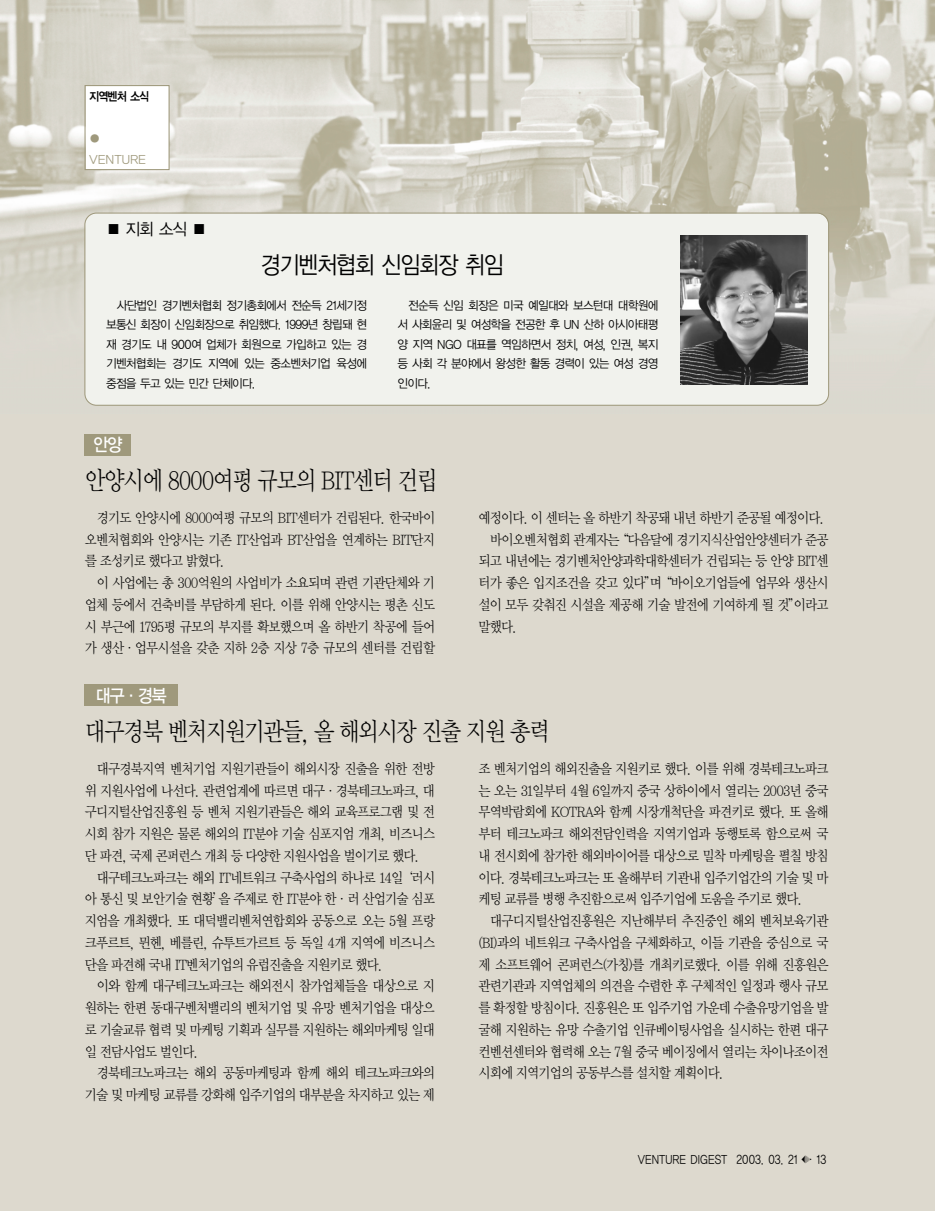
<style>
.page{position:relative;width:935px;height:1211px;background:#fff}
.page>*{position:absolute;margin:0;border:0;box-sizing:border-box;transform-origin:0 0}
.t1{font:25.5px "Y Mj O12";letter-spacing:-.115em;color:#000;scale:.85 1}
.t2{font:24px "YGO12";letter-spacing:-.13em;color:#000;scale:.9 1}
.t3{font:18px "YGO13";color:#fff;scale:.9 1}
.t4{font:16.5px "YGO12";color:#000;scale:.95 1}
.t5{font:14.25px/21.8px "Y Mj O12";letter-spacing:-.115em;color:#000;text-align:justify;scale:.9 1}
.t6{font:12px/19.5px "YGO12";letter-spacing:-.13em;color:#000;text-align:justify;scale:.95 1}
.t7{font:12px "YGO12";letter-spacing:-.06em;color:#000;scale:.85 1}
.t8{font:12px/21px "YGO12";letter-spacing:-.055em;color:#9f997c}
.t9{font:12px "YGO14";letter-spacing:-.14em;color:#000;scale:.9 1}
.t10{font:12px "YGO12";letter-spacing:-.13em;color:#000;scale:.85 1}
</style>
<div class="page">
<div style="left:0;top:0;width:934px;height:1210px;background:#ddd9ce"></div>
<img style="left:0;top:0;width:934px;height:406px">
<div style="left:84px;top:685px;width:94px;height:21px;background:#9f997c"></div>
<div style="left:84px;top:434px;width:47px;height:21px;background:#9f997c"></div>
<div style="left:86px;top:86px;width:82px;height:83px;background:#fff"></div>
<div style="left:84px;top:85px;width:86px;height:85px;border:1px solid #9f997c"></div>
<div style="left:85px;top:213px;width:743px;height:192px;background:#f1f2ed;border-radius:11px"></div>
<div style="left:84px;top:213px;width:745px;height:192px;border:1px solid #9f997c;border-radius:12px"></div>
<img style="left:680px;top:235px;width:127px;height:149px">
<p class="t9" style="left:89px;top:91px;width:69px">지역벤처 소식</p>
<p class="t8" style="left:89px;top:128px;width:59px">●<br>VENTURE</p>
<p class="t4" style="left:106px;top:222px;width:108px">■지회소식■</p>
<h2 class="t2" style="left:260px;top:254px;width:273px">경기벤처협회 신임회장 취임</h2>
<p class="t6" style="left:106px;top:296px;width:277px;text-indent:11px">사단법인 경기벤처협회 정기총회에서 전순득 21세기정 보통신 회장이 신임회장으로 취임했다. 1999년 창립돼 현 재 경기도 내 900여 업체가 회원으로 가입하고 있는 경 기벤처협회는 경기도 지역에 있는 중소벤처기업 육성에 중점을 두고 있는 민간 단체이다.</p>
<p class="t6" style="left:397px;top:296px;width:277px;text-indent:11px">전순득 신임 회장은 미국 예일대와 보스턴대 대학원에 서 사회윤리 및 여성학을 전공한 후 UN 산하 아시아태평 양 지역 NGO 대표를 역임하면서 정치, 여성, 인권, 복지 등 사회 각 분야에서 왕성한 활동 경력이 있는 여성 경영 인이다.</p>
<p class="t3" style="left:93px;top:436px;width:35px">안양</p>
<h1 class="t1" style="left:84px;top:469px;width:417px">안양시에 8000여평 규모의 BIT센터 건립</h1>
<p class="t5" style="left:84px;top:507px;width:391px;text-indent:12px">경기도 안양시에 8000여평 규모의 BIT센터가 건립된다. 한국바이 오벤처협회와 안양시는 기존 IT산업과 BT산업을 연계하는 BIT단지 를 조성키로 했다고 밝혔다.</p>
<p class="t5" style="left:84px;top:573px;width:391px;text-indent:12px">이 사업에는 총 300억원의 사업비가 소요되며 관련 기관단체와 기 업체 등에서 건축비를 부담하게 된다. 이를 위해 안양시는 평촌 신도 시 부근에 1795평 규모의 부지를 확보했으며 올 하반기 착공에 들어 가 생산∙업무시설을 갖춘 지하 2층 지상 7층 규모의 센터를 건립할</p>
<p class="t3" style="left:95px;top:687px;width:82px">대구∙경북</p>
<p class="t5" style="left:478px;top:507px;width:386px">예정이다. 이 센터는 올 하반기 착공돼 내년 하반기 준공될 예정이다.</p>
<p class="t5" style="left:490px;top:529px;width:378px">바이오벤처협회 관계자는“다음달에 경기지식산업안양센터가 준공</p>
<p class="t5" style="left:478px;top:551px;width:391px">되고 내년에는 경기벤처안양과학대학센터가 건립되는 등 안양 BIT센</p>
<p class="t5" style="left:478px;top:573px;width:391px">터가 좋은 입지조건을 갖고 있다”며“바이오기업들에 업무와 생산시</p>
<p class="t5" style="left:478px;top:594px;width:391px">설이 모두 갖춰진 시설을 제공해 기술 발전에 기여하게 될 것”이라고</p>
<p class="t5" style="left:478px;top:616px;width:45px">말했다.</p>
<h1 class="t1" style="left:84px;top:720px;width:549px">대구경북 벤처지원기관들, 올 해외시장 진출 지원 총력</h1>
<p class="t5" style="left:84px;top:758px;width:391px;text-indent:12px">대구경북지역 벤처기업 지원기관들이 해외시장 진출을 위한 전방 위 지원사업에 나선다. 관련업계에 따르면 대구∙경북테크노파크, 대 구디지털산업진흥원 등 벤처 지원기관들은 해외 교육프로그램 및 전 시회 참가 지원은 물론 해외의 IT분야 기술 심포지엄 개최, 비즈니스 단 파견, 국제 콘퍼런스 개최 등 다양한 지원사업을 벌이기로 했다.</p>
<p class="t5" style="left:84px;top:867px;width:391px;text-indent:12px">대구테크노파크는 해외 IT네트워크 구축사업의 하나로 14일‘러시 아 통신 및 보안기술 현황’을 주제로 한 IT분야 한∙러 산업기술 심포 지엄을 개최했다. 또 대덕밸리벤처연합회와 공동으로 오는 5월 프랑 크푸르트, 뮌헨, 베를린, 슈투트가르트 등 독일 4개 지역에 비즈니스 단을 파견해 국내 IT벤처기업의 유럽진출을 지원키로 했다.</p>
<p class="t5" style="left:84px;top:976px;width:391px;text-indent:12px">이와 함께 대구테크노파크는 해외전시 참가업체들을 대상으로 지 원하는 한편 동대구벤처밸리의 벤처기업 및 유망 벤처기업을 대상으 로 기술교류 협력 및 마케팅 기획과 실무를 지원하는 해외마케팅 일대 일 전담사업도 벌인다.</p>
<p class="t5" style="left:84px;top:1063px;width:391px;text-align:right">경북테크노파크는 해외 공동마케팅과 함께 해외 테크노파크와의 기술 및 마케팅 교류를 강화해 입주기업의 대부분을 차지하고 있는 제</p>
<p class="t5" style="left:478px;top:758px;width:391px">조 벤처기업의 해외진출을 지원키로 했다. 이를 위해 경북테크노파크 는 오는 31일부터 4월 6일까지 중국 상하이에서 열리는 2003년 중국 무역박람회에 KOTRA와 함께 시장개척단을 파견키로 했다. 또 올해 부터 테크노파크 해외전담인력을 지역기업과 동행토록 함으로써 국 내 전시회에 참가한 해외바이어를 대상으로 밀착 마케팅을 펼칠 방침 이다. 경북테크노파크는 또 올해부터 기관내 입주기업간의 기술 및 마 케팅 교류를 병행 추진함으로써 입주기업에 도움을 주기로 했다.</p>
<p class="t5" style="left:478px;top:910px;width:391px;text-indent:12px">대구디지털산업진흥원은 지난해부터 추진중인 해외 벤처보육기관 (BI)과의 네트워크 구축사업을 구체화하고, 이들 기관을 중심으로 국 제 소프트웨어 콘퍼런스(가칭)를 개최키로했다. 이를 위해 진흥원은 관련기관과 지역업체의 의견을 수렴한 후 구체적인 일정과 행사 규모 를 확정할 방침이다. 진흥원은 또 입주기업 가운데 수출유망기업을 발 굴해 지원하는 유망 수출기업 인큐베이팅사업을 실시하는 한편 대구 컨벤션센터와 협력해 오는 7월 중국 베이징에서 열리는 차이나조이전 시회에 지역기업의 공동부스를 설치할 계획이다.</p>
<p class="t7" style="left:637px;top:1153px;width:191px">VENTURE DIGEST 2003. 03. 21</p>
<p class="t10" style="left:816px;top:1153px;width:14px">13</p>
</div>
